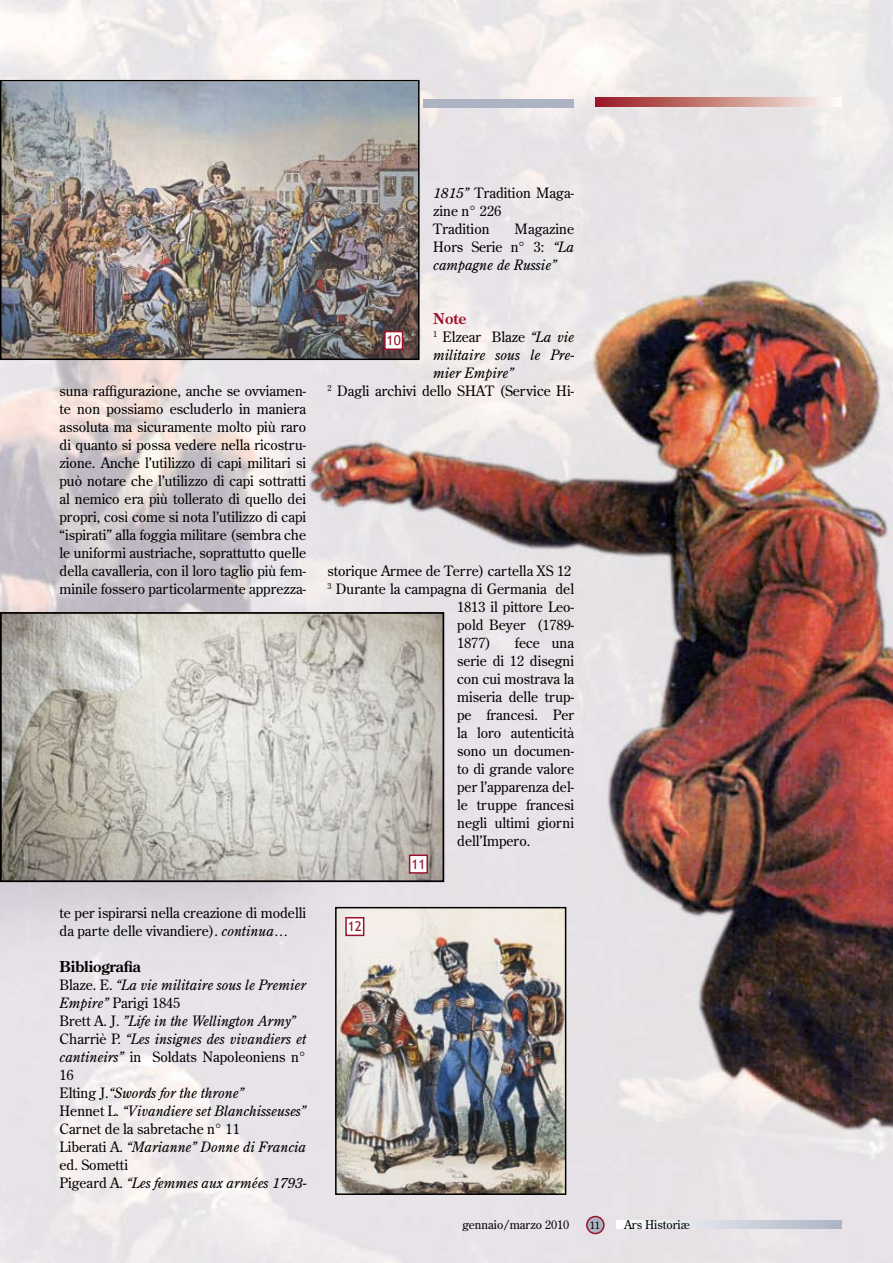
<style>
.page{position:relative;width:893px;height:1263px;background:#fff}
.page>*{position:absolute;margin:0;border:0;box-sizing:border-box;transform-origin:0 0}
.t1{font:700 15px "Century Old Style";color:#000}
.t2{font:700 15px "Century Old Style";color:#9a122b}
.t3{font:14.25px/18px "Century Old Style";color:#000;text-align:justify}
.t4{font:italic 14.25px/18px "Century Old Style";color:#000}
.t5{font:13.5px "Trebuchet MS";color:#9a122b}
.t6{font:12px "Century Old Style";color:#000}
.t7{font:10.5px "Century Old Style";color:#000}
.s1{font-style:italic}
.s2{font-style:normal}
</style>
<div class="page">
<img style="left:0;top:0;width:893px;height:1263px">
<div style="left:587px;top:1216px;width:17px;height:17px;background:#acb4c4;border-radius:50%"></div>
<div style="left:586px;top:1216px;width:19px;height:18px;border:2px solid #9a122b;border-radius:50%"></div>
<svg style="left:617px;top:1220px;width:225px;height:9px"></svg>
<svg style="left:595px;top:98px;width:247px;height:8px;background:#ca8985"></svg>
<img style="left:3px;top:83px;width:414px;height:274px">
<div style="left:0;top:80px;width:420px;height:280px;border:2px solid #000"></div>
<div style="left:385px;top:332px;width:17px;height:17px;background:#fff"></div>
<div style="left:384px;top:331px;width:19px;height:19px;border:2px solid #9a122b"></div>
<img style="left:338px;top:910px;width:225px;height:282px">
<div style="left:335px;top:907px;width:231px;height:288px;border:2px solid #000"></div>
<img style="left:3px;top:615px;width:438px;height:264px">
<div style="left:0;top:612px;width:444px;height:270px;border:2px solid #000"></div>
<div style="left:410px;top:855px;width:17px;height:18px;background:#fff"></div>
<div style="left:409px;top:854px;width:19px;height:20px;border:2px solid #9a122b"></div>
<div style="left:346px;top:918px;width:18px;height:17px;background:#fff"></div>
<div style="left:345px;top:917px;width:19px;height:19px;border:2px solid #9a122b"></div>
<div style="left:424px;top:99px;width:150px;height:9px;background:#acb4c4"></div>
<p class="t3" style="left:60px;top:382px;width:248px">suna raffigurazione, anche se ovviamen&shy;te non possiamo escluderlo in maniera assoluta ma sicuramente molto più raro di quanto si possa vedere nella ricostru&shy;zione. Anche l’utilizzo di capi militari si può notare che l’utilizzo di capi sottratti al nemico era più tollerato di quello dei propri, così come si nota l’utilizzo di capi “ispirati” alla foggia militare (sembra che le uniformi austriache, soprattutto quelle della cavalleria, con il loro taglio più fem&shy;minile fossero particolarmente apprezza-</p>
<p class="t3" style="left:60px;top:904px;width:248px">te per ispirarsi nella creazione di modelli da parte delle vivandiere). <span class="s1">continua…</span></p>
<p class="t1" style="left:60px;top:957px;width:83px">Bibliografia</p>
<p class="t4" style="left:60px;top:976px;width:248px"><span class="s2">Blaze. E.</span> “La vie militaire sous le Premier<br>Empire” <span class="s2">Parigi 1845<br>Brett A. J.</span> ”Life in the Wellington Army”<br><span class="s2">Charriè P.</span> “Les insignes des vivandiers et cantineirs” <span class="s2">in Soldats Napoleoniens n°<br>16<br>Elting J.</span>“Swords for the throne”<br><span class="s2">Hennet L.</span> “Vivandiere set Blanchisseuses”<br><span class="s2">Carnet de la sabretache n° 11<br>Liberati A.</span> “Marianne” Donne di Francia <span class="s2">ed. Sometti<br>Pigeard A.</span> “Les femmes aux armées 1793-</p>
<p class="t3" style="left:433px;top:184px;width:142px;text-align:left"><span class="s1">1815”</span> Tradition Maga&shy;zine n° 226<br>Tradition</p>
<p class="t3" style="left:433px;top:220px;width:142px;text-indent:81px">Magazine Hors Serie n° 3: <span class="s1">“La campagne de Russie”</span></p>
<p class="t2" style="left:433px;top:309px;width:35px">Note</p>
<p class="t3" style="left:433px;top:328px;width:142px"><sup>1</sup> Elzear Blaze <span class="s1">“La vie</span></p>
<p class="t4" style="left:433px;top:346px;width:143px">militaire sous le Pre-</p>
<p class="t4" style="left:433px;top:364px;width:82px">mier Empire”</p>
<p class="t3" style="left:327px;top:382px;width:248px"><sup>2</sup> Dagli archivi dello SHAT (Service Hi-</p>
<p class="t5" style="left:387px;top:333px;width:16px">10</p>
<p class="t3" style="left:327px;top:562px;width:245px">storique Armee de Terre) cartella XS 12</p>
<p class="t3" style="left:327px;top:580px;width:248px"><sup>3</sup> Durante la campagna di Germania del</p>
<p class="t3" style="left:457px;top:598px;width:118px">1813 il pittore Leo-</p>
<p class="t3" style="left:457px;top:616px;width:118px">pold Beyer (1789-</p>
<p class="t3" style="left:457px;top:634px;width:35px">1877)</p>
<p class="t3" style="left:457px;top:634px;width:118px;text-indent:58px">fece una serie di 12 disegni con cui mostrava la miseria delle trup&shy;pe francesi. Per la loro autenticità sono un documen&shy;to di grande valore per l’apparenza del&shy;le truppe francesi negli ultimi giorni dell’Impero.</p>
<p class="t5" style="left:348px;top:919px;width:16px">12</p>
<p class="t5" style="left:411px;top:856px;width:16px">11</p>
<p class="t6" style="left:462px;top:1217px;width:108px">gennaio/marzo 2010</p>
<p class="t7" style="left:590px;top:1218px;width:12px">11</p>
<p class="t6" style="left:624px;top:1217px;width:67px">Ars Historiæ</p>
</div>
